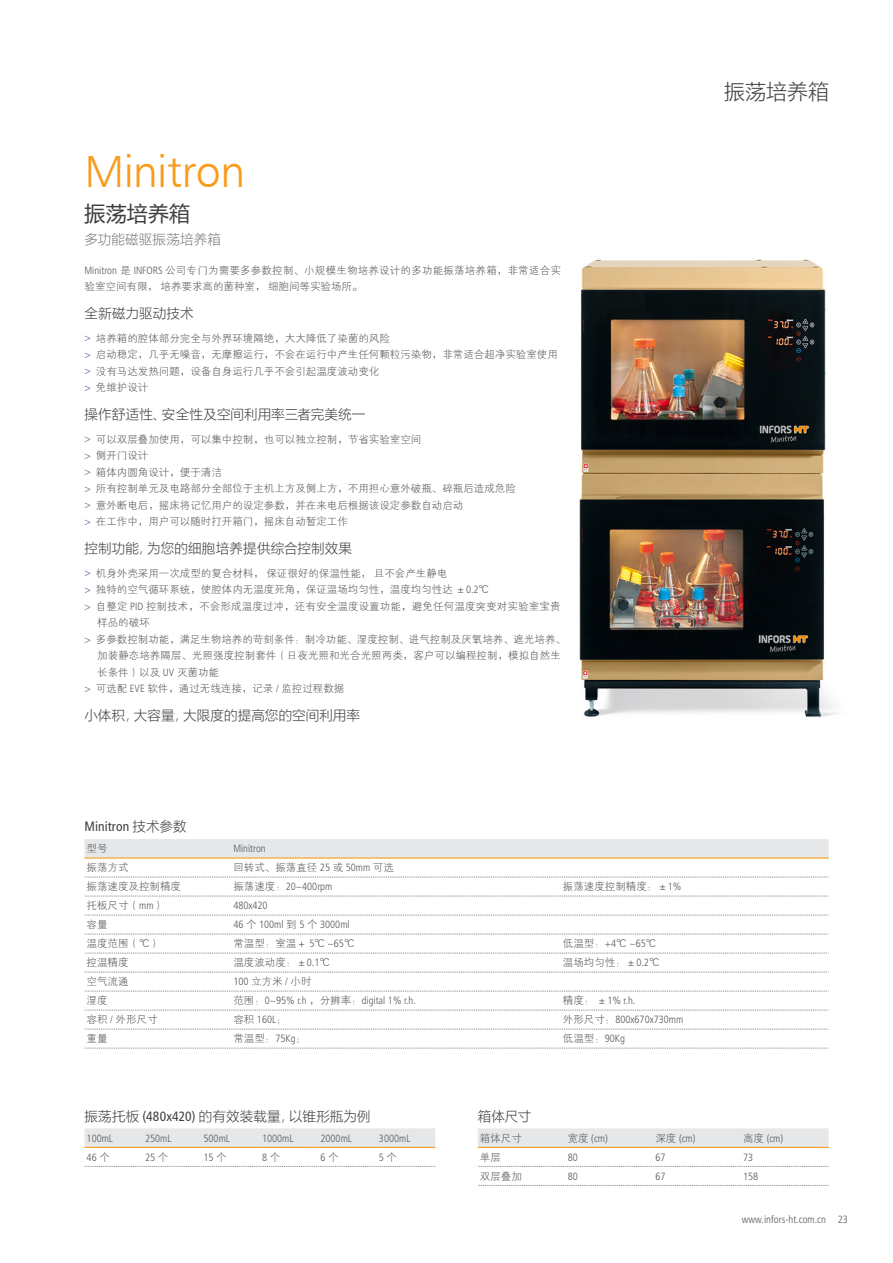
<style>
.page{position:relative;width:893px;height:1263px;background:#fff}
.page>*{position:absolute;margin:0;border:0;box-sizing:border-box;transform-origin:0 0}
.W-正文-无项目符号{font:45px "Humanist 777 BT Light B";letter-spacing:-.015em;color:#f89c1c}
.t1{font:300 21px "Microsoft Ya Hei";color:#3e3e3f}
.二级目录{font:21px "Microsoft Ya Hei";letter-spacing:.005em;color:#3e3e3f}
.W-正文前段距-无项目符号{font:300 13.5px "Microsoft Ya Hei";letter-spacing:.01em;color:#3e3e3f}
.W-正文-无项目符号-2{font:300 13.5px "Microsoft Ya Hei";letter-spacing:.01em;color:#3e3e3f}
.W-正文-无项目符号-3{font:condensed 13.5px "Frutiger LT Std";letter-spacing:.005em;color:#3e3e3f}
.W-正文前段距-无项目符号-2{font:300 13.5px "Microsoft Ya Hei";letter-spacing:.015em;color:#7a7c7f}
.W-正文-无项目符号-4{font:10.5px/16.5px "FZXH1 JW GB1 0";color:#57585a}
.W-正文-无项目符号-5{font:300 condensed 10.5px "Frutiger LT Std";color:#57585a}
.W-正文-无项目符号-6{font:10.5px/16.5px "FZXH1 JW GB1 0";letter-spacing:.02em;color:#57585a}
.s1{font-family:"Frutiger LT Std";font-weight:300;font-stretch:condensed}
.s2{font-family:"Helvetica Neue LT Std";font-weight:300;font-stretch:condensed;color:#445c8b}
.s3{font-family:"Microsoft Ya Hei";font-weight:300;font-stretch:normal}
.s4{font-family:"FZXH1 JW GB1 0";font-weight:400;font-stretch:normal}
.s5{font-family:"Frutiger LT Std";font-weight:400;font-stretch:condensed}
</style>
<div class="page">
<img style="left:579px;top:259px;width:259px;height:459px">
<div style="left:85px;top:839px;width:744px;height:18px;background:#e6e7e9"></div>
<hr style="left:85px;top:857px;width:146px;height:2px;background:#f89c1c">
<hr style="left:231px;top:857px;width:330px;height:2px;background:#f89c1c">
<hr style="left:561px;top:857px;width:268px;height:2px;background:#f89c1c">
<svg style="left:85px;top:877px;width:744px;height:1px"></svg>
<svg style="left:85px;top:896px;width:744px;height:1px"></svg>
<svg style="left:85px;top:915px;width:744px;height:1px"></svg>
<svg style="left:85px;top:934px;width:744px;height:1px"></svg>
<svg style="left:85px;top:953px;width:744px;height:1px"></svg>
<svg style="left:85px;top:972px;width:744px;height:1px"></svg>
<svg style="left:85px;top:991px;width:744px;height:1px"></svg>
<svg style="left:85px;top:1010px;width:744px;height:1px"></svg>
<svg style="left:85px;top:1029px;width:744px;height:1px"></svg>
<svg style="left:85px;top:1048px;width:744px;height:1px"></svg>
<svg style="left:85px;top:1128px;width:350px;height:19px;background:#e6e6e7"></svg>
<hr style="left:85px;top:1147px;width:58px;height:1px;background:#f89c1c">
<hr style="left:143px;top:1147px;width:58px;height:1px;background:#f89c1c">
<hr style="left:201px;top:1147px;width:59px;height:1px;background:#f89c1c">
<hr style="left:260px;top:1147px;width:58px;height:1px;background:#f89c1c">
<hr style="left:318px;top:1147px;width:59px;height:1px;background:#f89c1c">
<hr style="left:377px;top:1147px;width:58px;height:1px;background:#f89c1c">
<svg style="left:85px;top:1166px;width:351px;height:1px"></svg>
<svg style="left:478px;top:1128px;width:351px;height:19px;background:#e6e6e7"></svg>
<hr style="left:478px;top:1147px;width:88px;height:1px;background:#f89c1c">
<hr style="left:566px;top:1147px;width:87px;height:1px;background:#f89c1c">
<hr style="left:653px;top:1147px;width:88px;height:1px;background:#f89c1c">
<hr style="left:741px;top:1147px;width:88px;height:1px;background:#f89c1c">
<svg style="left:478px;top:1166px;width:351px;height:1px"></svg>
<svg style="left:478px;top:1185px;width:351px;height:1px"></svg>
<p class="W-正文-无项目符号" style="left:85px;top:144px;width:162px">Minitron</p>
<p class="二级目录" style="left:85px;top:199px;width:107px">振荡培养箱</p>
<p class="W-正文前段距-无项目符号-2" style="left:85px;top:230px;width:138px">多功能磁驱振荡培养箱</p>
<p class="W-正文-无项目符号-6" style="left:85px;top:262px;width:478px"><span class="s1">Minitron</span> 是 <span class="s1">INFORS</span> 公司专门为需要多参数控制、小规模生物培养设计的多功能振荡培养箱，非常适合实验室空间有限，培养要求高的菌种室，细胞间等实验场所。</p>
<p class="W-正文前段距-无项目符号" style="left:85px;top:304px;width:110px">全新磁力驱动技术</p>
<p class="W-正文-无项目符号-4" style="left:85px;top:330px;width:307px"><span class="s2">&gt;</span> 培养箱的腔体部分完全与外界环境隔绝，大大降低了染菌的风险</p>
<p class="W-正文-无项目符号-4" style="left:85px;top:347px;width:475px"><span class="s2">&gt;</span> 启动稳定，几乎无噪音，无摩擦运行，不会在运行中产生任何颗粒污染物，非常适合超净实验室使用</p>
<p class="W-正文-无项目符号-4" style="left:85px;top:363px;width:296px"><span class="s2">&gt;</span> 没有马达发热问题，设备自身运行几乎不会引起温度波动变化</p>
<p class="W-正文-无项目符号-4" style="left:85px;top:380px;width:65px"><span class="s2">&gt;</span> 免维护设计</p>
<p class="W-正文前段距-无项目符号" style="left:85px;top:405px;width:282px">操作舒适性、安全性及空间利用率三者完美统一</p>
<p class="W-正文-无项目符号-4" style="left:85px;top:431px;width:338px"><span class="s2">&gt;</span> 可以双层叠加使用，可以集中控制，也可以独立控制，节省实验室空间</p>
<p class="W-正文-无项目符号-4" style="left:85px;top:448px;width:65px"><span class="s2">&gt;</span> 侧开门设计</p>
<p class="W-正文-无项目符号-4" style="left:85px;top:464px;width:139px"><span class="s2">&gt;</span> 箱体内圆角设计，便于清洁</p>
<p class="W-正文-无项目符号-4" style="left:85px;top:481px;width:433px"><span class="s2">&gt;</span> 所有控制单元及电路部分全部位于主机上方及侧上方，不用担心意外破瓶、碎瓶后造成危险</p>
<p class="W-正文-无项目符号-4" style="left:85px;top:497px;width:380px"><span class="s2">&gt;</span> 意外断电后，摇床将记忆用户的设定参数，并在来电后根据该设定参数自动启动</p>
<p class="W-正文-无项目符号-4" style="left:85px;top:514px;width:265px"><span class="s2">&gt;</span> 在工作中，用户可以随时打开箱门，摇床自动暂定工作</p>
<p class="W-正文前段距-无项目符号" style="left:85px;top:539px;width:269px">控制功能，为您的细胞培养提供综合控制效果</p>
<p class="W-正文-无项目符号-4" style="left:85px;top:565px;width:364px"><span class="s2">&gt;</span> 机身外壳采用一次成型的复合材料，保证很好的保温性能，且不会产生静电</p>
<p class="W-正文-无项目符号-4" style="left:85px;top:582px;width:406px"><span class="s2">&gt;</span> 独特的空气循环系统，使腔体内无温度死角，保证温场均匀性，温度均匀性达 ±<span class="s1">0.2</span>℃</p>
<p class="W-正文-无项目符号-4" style="left:97px;top:598px;width:465px;text-indent:-13px"><span class="s2">&gt;</span> 自整定 <span class="s1">PID</span> 控制技术，不会形成温度过冲，还有安全温度设置功能，避免任何温度突变对实验室宝贵样品的破坏</p>
<p class="W-正文-无项目符号-4" style="left:97px;top:631px;width:470px;text-indent:-13px"><span class="s2">&gt;</span> 多参数控制功能，满足生物培养的苛刻条件：制冷功能、湿度控制、进气控制及厌氧培养、遮光培养、加装静态培养隔层、光照强度控制套件（日夜光照和光合光照两类，客户可以编程控制，模拟自然生长条件）以及 <span class="s1">UV</span> 灭菌功能</p>
<p class="W-正文-无项目符号-4" style="left:85px;top:681px;width:261px"><span class="s2">&gt;</span> 可选配 <span class="s1">EVE</span> 软件，通过无线连接，记录 <span class="s1">/</span> 监控过程数据</p>
<p class="W-正文前段距-无项目符号" style="left:85px;top:706px;width:277px">小体积，大容量，大限度的提高您的空间利用率</p>
<p class="W-正文-无项目符号-3" style="left:85px;top:818px;width:104px">Minitron <span class="s3">技术参数</span></p>
<p class="W-正文-无项目符号-4" style="left:87px;top:841px;width:22px">型号</p>
<p class="W-正文-无项目符号-5" style="left:233px;top:843px;width:34px">Minitron</p>
<p class="W-正文-无项目符号-4" style="left:87px;top:860px;width:43px">振荡方式</p>
<p class="W-正文-无项目符号-4" style="left:233px;top:860px;width:162px">回转式、振荡直径 <span class="s1">25</span> 或 <span class="s1">50mm</span> 可选</p>
<p class="W-正文-无项目符号-4" style="left:87px;top:879px;width:96px">振荡速度及控制精度</p>
<p class="W-正文-无项目符号-5" style="left:233px;top:881px;width:100px"><span class="s4">振荡速度：</span>20~400rpm</p>
<p class="W-正文-无项目符号-4" style="left:563px;top:879px;width:120px">振荡速度控制精度：±<span class="s1">1%</span></p>
<p class="W-正文-无项目符号-4" style="left:87px;top:898px;width:79px">托板尺寸（<span class="s1">mm</span>）</p>
<p class="W-正文-无项目符号-5" style="left:233px;top:900px;width:36px">480x420</p>
<p class="W-正文-无项目符号-4" style="left:87px;top:917px;width:22px">容量</p>
<p class="W-正文-无项目符号-5" style="left:233px;top:919px;width:118px">46 <span class="s4">个</span> 100ml <span class="s4">到</span> 5 <span class="s4">个</span> 3000ml</p>
<p class="W-正文-无项目符号-4" style="left:87px;top:936px;width:75px">温度范围（℃）</p>
<p class="W-正文-无项目符号-4" style="left:233px;top:936px;width:123px">常温型：室温＋ <span class="s1">5</span>℃ <span class="s1">~65</span>℃</p>
<p class="W-正文-无项目符号-4" style="left:563px;top:936px;width:95px">低温型：<span class="s1">+4</span>℃ <span class="s1">~65</span>℃</p>
<p class="W-正文-无项目符号-4" style="left:87px;top:955px;width:43px">控温精度</p>
<p class="W-正文-无项目符号-4" style="left:233px;top:955px;width:98px">温度波动度：±<span class="s1">0.1</span>℃</p>
<p class="W-正文-无项目符号-4" style="left:563px;top:955px;width:98px">温场均匀性：±<span class="s1">0.2</span>℃</p>
<p class="W-正文-无项目符号-4" style="left:87px;top:974px;width:43px">空气流通</p>
<p class="W-正文-无项目符号-4" style="left:233px;top:974px;width:80px"><span class="s1">100</span> 立方米 <span class="s1">/</span> 小时</p>
<p class="W-正文-无项目符号-4" style="left:87px;top:993px;width:22px">湿度</p>
<p class="W-正文-无项目符号-5" style="left:233px;top:995px;width:184px"><span class="s4">范围：</span>0~95% r.h <span class="s4">，分辨率：</span>digital 1% r.h.</p>
<p class="W-正文-无项目符号-5" style="left:563px;top:995px;width:74px"><span class="s4">精度： ±</span>1% r.h.</p>
<p class="W-正文-无项目符号-4" style="left:87px;top:1012px;width:72px">容积 <span class="s1">/</span> 外形尺寸</p>
<p class="W-正文-无项目符号-5" style="left:233px;top:1014px;width:55px"><span class="s4">容积</span> 160L<span class="s4">；</span></p>
<p class="W-正文-无项目符号-5" style="left:563px;top:1014px;width:122px"><span class="s4">外形尺寸：</span>800x670x730mm</p>
<p class="W-正文-无项目符号-4" style="left:87px;top:1031px;width:22px">重量</p>
<p class="W-正文-无项目符号-4" style="left:233px;top:1031px;width:74px">常温型：<span class="s1">75Kg</span>；</p>
<p class="W-正文-无项目符号-4" style="left:563px;top:1031px;width:64px">低温型：<span class="s1">90Kg</span></p>
<p class="W-正文-无项目符号-2" style="left:85px;top:1107px;width:287px">振荡托板 <span class="s5">(480x420)</span> 的有效装载量，以锥形瓶为例</p>
<p class="W-正文-无项目符号-2" style="left:478px;top:1107px;width:55px">箱体尺寸</p>
<h2 class="t1" style="left:724px;top:77px;width:107px">振荡培养箱</h2>
<p class="W-正文-无项目符号-5" style="left:87px;top:1132px;width:28px">100mL</p>
<p class="W-正文-无项目符号-5" style="left:145px;top:1132px;width:28px">250mL</p>
<p class="W-正文-无项目符号-5" style="left:204px;top:1132px;width:28px">500mL</p>
<p class="W-正文-无项目符号-5" style="left:262px;top:1132px;width:33px">1000mL</p>
<p class="W-正文-无项目符号-5" style="left:320px;top:1132px;width:33px">2000mL</p>
<p class="W-正文-无项目符号-5" style="left:379px;top:1132px;width:33px">3000mL</p>
<p class="W-正文-无项目符号-5" style="left:87px;top:1151px;width:25px">46 <span class="s4">个</span></p>
<p class="W-正文-无项目符号-5" style="left:145px;top:1151px;width:25px">25 <span class="s4">个</span></p>
<p class="W-正文-无项目符号-5" style="left:204px;top:1151px;width:25px">15 <span class="s4">个</span></p>
<p class="W-正文-无项目符号-5" style="left:262px;top:1151px;width:20px">8<span class="s4">个</span></p>
<p class="W-正文-无项目符号-5" style="left:320px;top:1151px;width:20px">6<span class="s4">个</span></p>
<p class="W-正文-无项目符号-5" style="left:379px;top:1151px;width:20px">5<span class="s4">个</span></p>
<p class="W-正文-无项目符号-4" style="left:480px;top:1130px;width:43px">箱体尺寸</p>
<p class="W-正文-无项目符号-5" style="left:568px;top:1132px;width:42px"><span class="s4">宽度</span> (cm)</p>
<p class="W-正文-无项目符号-5" style="left:655px;top:1132px;width:42px"><span class="s4">深度</span> (cm)</p>
<p class="W-正文-无项目符号-5" style="left:743px;top:1132px;width:42px"><span class="s4">高度</span> (cm)</p>
<p class="W-正文-无项目符号-4" style="left:480px;top:1149px;width:22px">单层</p>
<p class="W-正文-无项目符号-5" style="left:568px;top:1151px;width:12px">80</p>
<p class="W-正文-无项目符号-5" style="left:655px;top:1151px;width:12px">67</p>
<p class="W-正文-无项目符号-5" style="left:743px;top:1151px;width:12px">73</p>
<p class="W-正文-无项目符号-4" style="left:480px;top:1168px;width:43px">双层叠加</p>
<p class="W-正文-无项目符号-5" style="left:568px;top:1170px;width:12px">80</p>
<p class="W-正文-无项目符号-5" style="left:655px;top:1170px;width:12px">67</p>
<p class="W-正文-无项目符号-5" style="left:743px;top:1170px;width:17px">158</p>
<p class="W-正文-无项目符号-5" style="left:742px;top:1213px;width:108px">www.infors-ht.com.cn 23</p>
</div>
